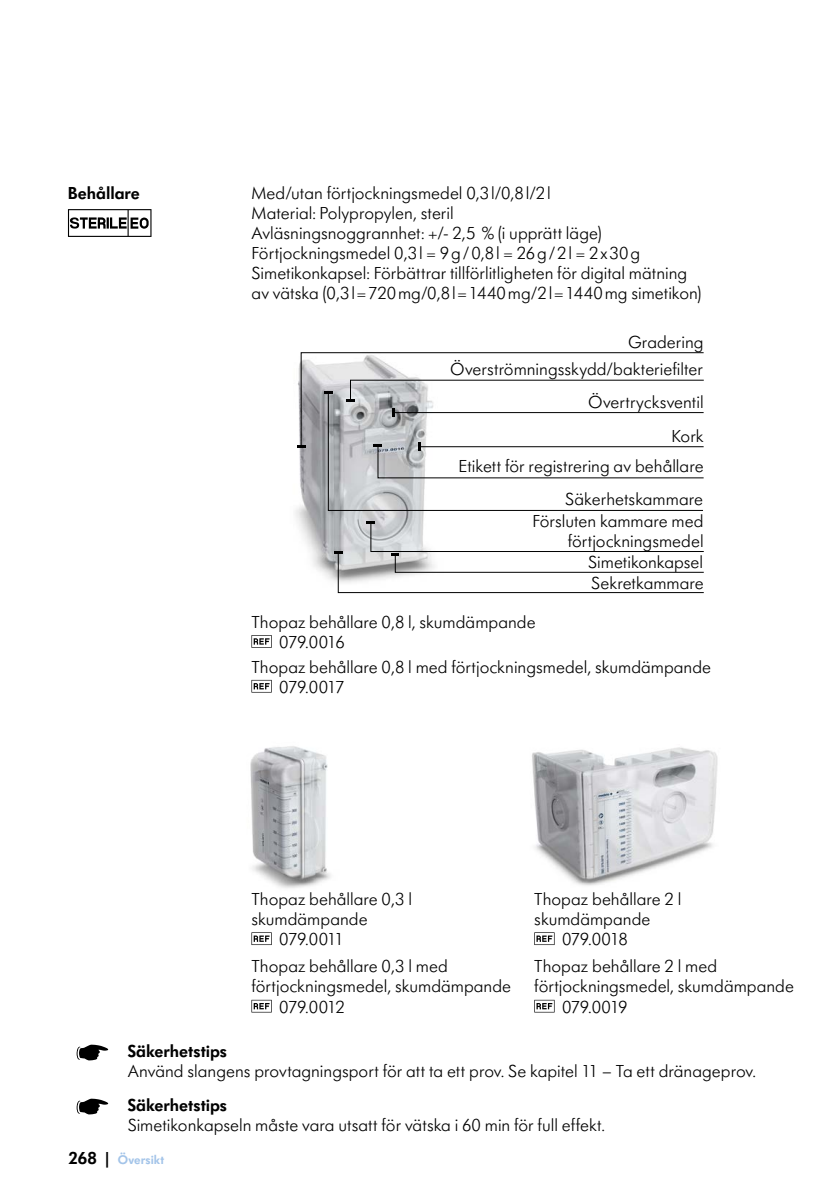
<style>
.page{position:relative;width:840px;height:1191px;background:#fff}
.page>*{position:absolute;margin:0;border:0;box-sizing:border-box;transform-origin:0 0}
.t1{font:300 18px/20px "Futura SB Medela";color:#000}
.t2{font:600 18px "Futura SB Medela";color:#000}
.t3{font:600 13px "Futura SB Medela";letter-spacing:.01em;color:#a3c4e9}
.s1{font-size:18px;color:#000}
</style>
<div class="page">
<img style="left:532px;top:747px;width:186px;height:139px">
<img style="left:250px;top:746px;width:81px;height:142px">
<img style="left:295px;top:479px;width:158px;height:115px">
<svg style="left:251px;top:635px;width:20px;height:13px"></svg>
<svg style="left:251px;top:680px;width:20px;height:12px"></svg>
<svg style="left:534px;top:932px;width:20px;height:13px"></svg>
<svg style="left:534px;top:999px;width:20px;height:13px"></svg>
<svg style="left:251px;top:932px;width:20px;height:13px"></svg>
<svg style="left:251px;top:999px;width:20px;height:13px"></svg>
<svg style="left:68px;top:209px;width:83px;height:28px"></svg>
<svg style="left:327px;top:479px;width:376px;height:32px"></svg>
<svg style="left:297px;top:352px;width:407px;height:127px"></svg>
<svg style="left:77px;top:1044px;width:31px;height:16px"></svg>
<svg style="left:77px;top:1098px;width:31px;height:16px"></svg>
<svg style="left:334px;top:521px;width:370px;height:72px"></svg>
<p class="t2" style="left:68px;top:182px;width:73px">Behållare</p>
<p class="t1" style="left:251px;top:183px;width:451px">Med/utan förtjockningsmedel 0,3l/0,8l/2l<br>Material: Polypropylen, steril<br>Avläsningsnoggrannhet: +/- 2,5 % (i upprätt läge)<br>Förtjockningsmedel 0,3l = 9g/0,8l = 26g/2l = 2x30g Simetikonkapsel: Förbättrar tillförlitligheten för digital mätning av vätska (0,3l=720mg/0,8l=1440mg/2l=1440mg simetikon)</p>
<p class="t1" style="left:627px;top:332px;width:77px">Gradering</p>
<p class="t1" style="left:450px;top:358px;width:254px">Överströmningsskydd/bakteriefilter</p>
<p class="t1" style="left:588px;top:392px;width:117px">Övertrycksventil</p>
<p class="t1" style="left:458px;top:420px;width:247px;line-height:30.6px;text-align:right">Kork<br>Etikett för registrering av behållare</p>
<p class="t1" style="left:565px;top:489px;width:139px">Säkerhetskammare</p>
<p class="t1" style="left:532px;top:510px;width:173px;text-align:right">Försluten kammare med förtjockningsmedel</p>
<p class="t1" style="left:588px;top:551px;width:116px">Simetikonkapsel</p>
<p class="t1" style="left:591px;top:573px;width:114px">Sekretkammare</p>
<p class="t1" style="left:279px;top:611px;width:258px;text-indent:-28px">Thopaz behållare 0,8 l, skumdämpande<br>079.0016</p>
<p class="t1" style="left:279px;top:656px;width:433px;text-indent:-28px">Thopaz behållare 0,8 l med förtjockningsmedel, skumdämpande<br>079.0017</p>
<p class="t1" style="left:251px;top:889px;width:162px">Thopaz behållare 0,3 l</p>
<p class="t1" style="left:251px;top:909px;width:117px">skumdämpande</p>
<p class="t1" style="left:279px;top:929px;width:66px">079.0011</p>
<p class="t1" style="left:251px;top:956px;width:198px">Thopaz behållare 0,3 l med</p>
<p class="t1" style="left:251px;top:976px;width:261px">förtjockningsmedel, skumdämpande</p>
<p class="t1" style="left:279px;top:996px;width:67px">079.0012</p>
<p class="t1" style="left:534px;top:889px;width:148px">Thopaz behållare 2 l</p>
<p class="t1" style="left:534px;top:909px;width:117px">skumdämpande</p>
<p class="t1" style="left:561px;top:929px;width:67px">079.0018</p>
<p class="t1" style="left:534px;top:956px;width:184px">Thopaz behållare 2 l med</p>
<p class="t1" style="left:534px;top:976px;width:261px">förtjockningsmedel, skumdämpande</p>
<p class="t1" style="left:561px;top:996px;width:67px">079.0019</p>
<p class="t2" style="left:128px;top:1040px;width:101px">Säkerhetstips</p>
<p class="t1" style="left:128px;top:1060px;width:627px">Använd slangens provtagningsport för att ta ett prov. Se kapitel 11 – Ta ett dränageprov.</p>
<p class="t2" style="left:128px;top:1094px;width:101px">Säkerhetstips</p>
<p class="t1" style="left:128px;top:1114px;width:476px">Simetikonkapseln måste vara utsatt för vätska i 60 min för full effekt.</p>
<p class="t3" style="left:68px;top:1151px;width:97px"><span class="s1">268 |</span> Översikt</p>
</div>
